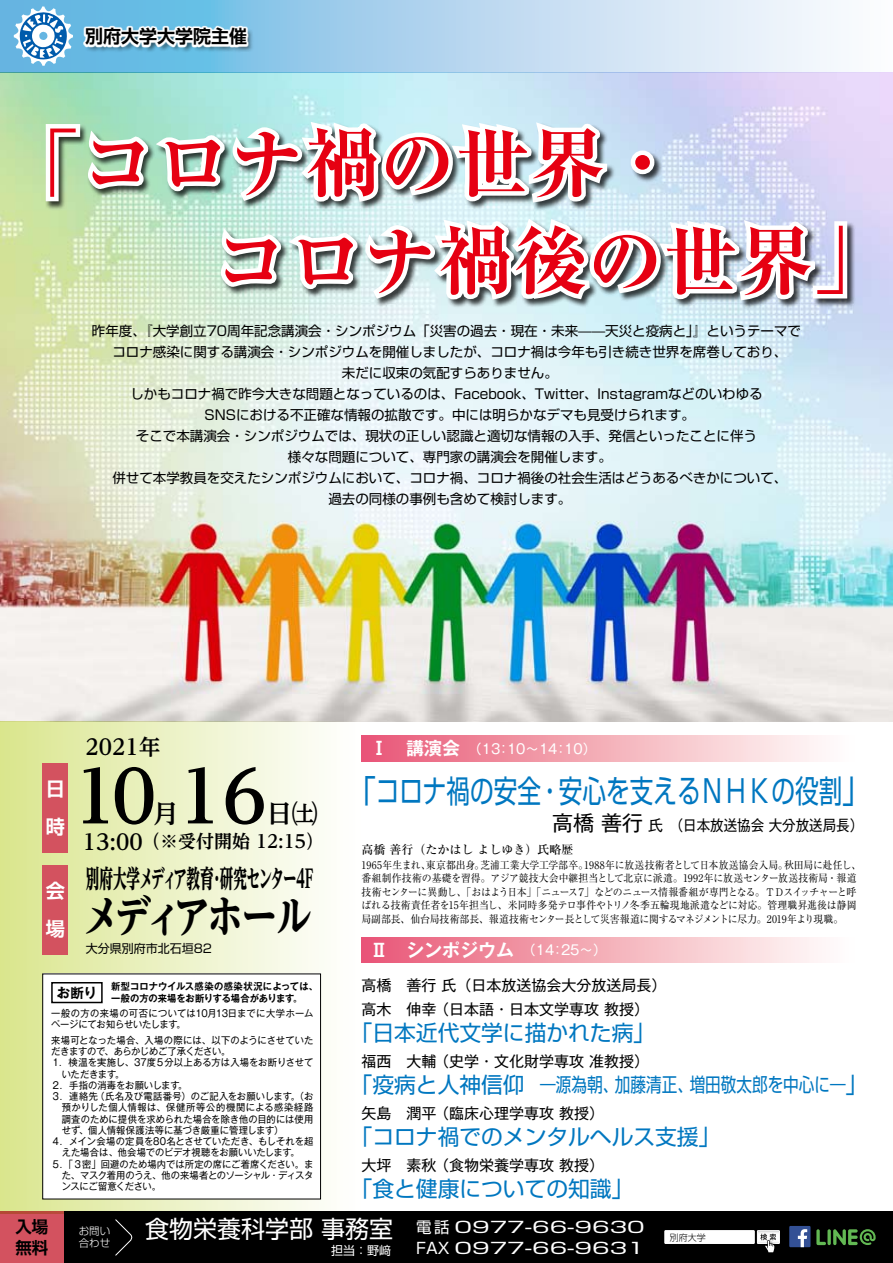
<style>
.page{position:relative;width:893px;height:1263px;background:#fff}
.page>*{position:absolute;margin:0;border:0;box-sizing:border-box;transform-origin:0 0}
.t1{font:700 expanded 75px/97.8px "Ryumin Pr 6 N";color:#e60012}
.t2{font:700 72px "UD Reimin Pr 6 N";color:#000}
.t3{font:800 45px "UD Reimin Pr 6 N";letter-spacing:-.1em;color:#000;scale:.8 1}
.t4{font:31.5px "Shin Go Pr 6 N";color:#0077c0;scale:.9 1}
.t5{font:800 25.2px "UD Reimin Pr 6 N";letter-spacing:-.08em;color:#000;scale:.54 1}
.t6{font:700 25.2px "UD Reimin Pr 6 N";color:#000}
.t7{font:24px "Shin Go Pr 6 N";color:#fff}
.t8{font:21.75px "Shin Go Pr 6 N";color:#0077c0}
.t9{font:700 21.6px "UD Reimin Pr 6 N";color:#000}
.t10{font:19.5px "Shin Go Pr 6 N";color:#0077c0;scale:.8 1}
.t11{font:700 19.2px/38.4px "Shin Go Pr 6 N De";color:#fff}
.t12{font:700 18px "UD Reimin Pr 6 N";color:#000}
.t13{font:700 18px "Gothic MB101 Pr 6 N De";color:#fff}
.t14{font:700 18px "Shin Go Pr 6 N De";color:#000}
.t15{font:700 16.5px/20.7px "Shin Go Pr 6 N De";color:#000}
.t16{font:15.45px/21px "Shin Go Pr 6 N";color:#fff}
.t17{font:15px/24px "Gothic MB101 Pr 6 N";color:#000}
.t18{font:13.5px/21px "Shin Go Pr 6 N";color:#000;text-align:center}
.t19{font:13.5px "Gothic MB101 Pr 6 N";color:#fff}
.t20{font:700 13.5px "Gothic MB101 Pr 6 N De";color:#000}
.t21{font:500 12px "Ryumin Pr 6 N";color:#000}
.t22{font:12px "Shin Go Pr 6 N";color:#000}
.t23{font:12px "Shin Go Pr 6 N";color:#fff}
.t24{font:10.5px/13.5px "Ryumin Pr 6 N";letter-spacing:-.01em;color:#000;scale:.94 1}
.t25{font:300 10.5px/12px "Shin Go Pr 6 N";color:#fff}
.t26{font:9.75px/11.2px "Gothic MB101 Pr 6 N";letter-spacing:.005em;color:#000;scale:.95 1}
.t27{font:700 9.75px/11.2px "Gothic MB101 Pr 6 N De";letter-spacing:.005em;color:#000;scale:.95 1}
.t28{font:9.75px "Gothic MB101 Pr 6 N";letter-spacing:-.03em;color:#000;scale:.95 1}
.t29{font:9.75px "Gothic MB101 Pr 6 N";letter-spacing:.04em;color:#000;scale:.95 1}
.t30{font:9.75px "Gothic MB101 Pr 6 N";letter-spacing:.07em;color:#000;scale:.95 1}
.t31{font:9.75px "Gothic MB101 Pr 6 N";letter-spacing:-.035em;color:#000;scale:.95 1}
.t32{font:300 9px "Shin Go Pr 6 N";color:#000}
.s1{font-size:21.6px}
.s2{font-family:"Gothic MB101 Pr 6 N De";font-weight:700;font-size:18px}
.s3{font-size:21px}
.s4{font-family:"Gothic MB101 Pr 6 N";font-weight:400;font-size:13.5px}
.s5{font-size:21.75px}
</style>
<div class="page">
<img style="left:0;top:72px;width:893px;height:649px">
<div style="left:21px;top:1212px;width:872px;height:51px;background:#000"></div>
<div style="left:0;top:1212px;width:64px;height:51px;background:#d3525f"></div>
<svg style="left:115px;top:1219px;width:18px;height:37px"></svg>
<svg style="left:827px;top:1229px;width:4px;height:16px"></svg>
<svg style="left:816px;top:1229px;width:10px;height:16px"></svg>
<svg style="left:833px;top:1229px;width:43px;height:16px"></svg>
<div style="left:789px;top:1226px;width:21px;height:21px;background:#335095"></div>
<svg style="left:798px;top:1229px;width:9px;height:18px"></svg>
<div style="left:665px;top:1230px;width:89px;height:13px;background:#fff"></div>
<div style="left:664px;top:1230px;width:91px;height:14px;border:1px solid #fff"></div>
<img style="left:756px;top:1231px;width:1px;height:12px">
<div style="left:757px;top:1230px;width:23px;height:14px;border:1px solid #fff"></div>
<svg style="left:757px;top:1230px;width:22px;height:23px"></svg>
<svg style="left:0;top:0;width:838px;height:72px;background:#bddcf1"></svg>
<div style="left:0;top:722px;width:362px;height:492px;background:linear-gradient(to right,#d7e18c,#feffff)"></div>
<div style="left:43px;top:974px;width:278px;height:225px;background:#fff"></div>
<div style="left:220px;top:218px;width:673px;height:162px;background:#000;opacity:.75"></div>
<svg style="left:41px;top:115px;width:811px;height:223px"></svg>
<div style="left:85px;top:27px;width:395px;height:86px;background:#000;opacity:.75"></div>
<svg style="left:83px;top:25px;width:398px;height:80px;background:#a7d9e8"></svg>
<svg style="left:14px;top:7px;width:59px;height:59px"></svg>
<div style="left:43px;top:763px;width:25px;height:89px;background:#d3525f"></div>
<div style="left:43px;top:865px;width:25px;height:90px;background:#d3525f"></div>
<div style="left:357px;top:838px;width:536px;height:161px;background:#fff"></div>
<div style="left:51px;top:982px;width:52px;height:21px;border:2px solid #000"></div>
<svg style="left:358px;top:756px;width:460px;height:399px"></svg>
<svg style="left:353px;top:1164px;width:9px;height:46px"></svg>
<div style="left:362px;top:736px;width:494px;height:25px;background:linear-gradient(to right,#e95976,#fff)"></div>
<div style="left:362px;top:937px;width:494px;height:26px;background:linear-gradient(to right,#e95976,#fff)"></div>
<h3 class="t14" style="left:85px;top:21px;width:163px">別府大学大学院主催</h3>
<h1 class="t1" style="left:213px;top:111px;width:676px;text-indent:-208px">「コロナ禍の世界・<br>コロナ禍後の世界」</h1>
<p class="t18" style="left:92px;top:319px;width:710px">昨年度、『大学創立70周年記念講演会・シンポジウム「災害の過去・現在・未来——天災と疫病と」』というテーマでコロナ感染に関する講演会・シンポジウムを開催しましたが、コロナ禍は今年も引き続き世界を席巻しており、<br>未だに収束の気配すらありません。<br>しかもコロナ禍で昨今大きな問題となっているのは、Facebook、Twitter、Instagramなどのいわゆる<br>SNSにおける不正確な情報の拡散です。中には明らかなデマも見受けられます。<br>そこで本講演会・シンポジウムでは、現状の正しい認識と適切な情報の入手、発信といったことに伴う<br>様々な問題について、専門家の講演会を開催します。<br>併せて本学教員を交えたシンポジウムにおいて、コロナ禍、コロナ禍後の社会生活はどうあるべきかについて、<br>過去の同様の事例も含めて検討します。</p>
<h3 class="t11" style="left:46px;top:768px;width:20px">日時</h3>
<h3 class="t9" style="left:86px;top:729px;width:76px">2021年</h3>
<h2 class="t2" style="left:73px;top:737px;width:195px">10 16</h2>
<h3 class="t6" style="left:153px;top:793px;width:27px">月</h3>
<h3 class="t6" style="left:267px;top:793px;width:52px">日㈯</h3>
<h3 class="t12" style="left:83px;top:827px;width:242px"><span class="s1">13:00</span>（※受付開始 12:15）</h3>
<h3 class="t5" style="left:46px;top:857px;width:497px"><sub>会</sub> 別府大学メディア教育・研究センター４F</h3>
<h3 class="t11" style="left:46px;top:909px;width:20px">場</h3>
<p class="t22" style="left:86px;top:939px;width:128px">大分県別府市北石垣82</p>
<h3 class="t3" style="left:83px;top:878px;width:287px">メディアホール</h3>
<p class="t27" style="left:111px;top:980px;width:219px">新型コロナウイルス感染の感染状況によっては、一般の方の来場をお断りする場合があります。</p>
<p class="t26" style="left:51px;top:1007px;width:278px">一般の方の来場の可否については10月13日までに大学ホームページにてお知らせいたします。</p>
<p class="t26" style="left:51px;top:1034px;width:278px">来場可となった場合、入場の際には、以下のようにさせていた</p>
<p class="t31" style="left:51px;top:1043px;width:190px">だきますので、あらかじめご了承ください。</p>
<p class="t26" style="left:51px;top:1056px;width:278px">１．検温を実施し、37度５分以上ある方は入場をお断りさせて</p>
<p class="t26" style="left:62px;top:1067px;width:67px">いただきます。</p>
<p class="t26" style="left:51px;top:1079px;width:145px">２．手指の消毒をお願いします。</p>
<p class="t29" style="left:51px;top:1088px;width:278px">３．連絡先（氏名及び電話番号）のご記入をお願いします。（お</p>
<p class="t30" style="left:62px;top:1099px;width:266px">預かりした個人情報は、保健所等公的機関による感染経路</p>
<p class="t26" style="left:62px;top:1112px;width:266px">調査のために提供を求められた場合を除き他の目的には使用</p>
<p class="t26" style="left:62px;top:1124px;width:235px">せず、個人情報保護法等に基づき厳重に管理します）</p>
<p class="t26" style="left:51px;top:1135px;width:278px">４．メイン会場の定員を80名とさせていただき、もしそれを超</p>
<p class="t26" style="left:62px;top:1146px;width:252px">えた場合は、他会場でのビデオ視聴をお願いいたします。</p>
<p class="t26" style="left:51px;top:1157px;width:277px">５．「３密」回避のため場内では所定の席にご着席ください。ま</p>
<p class="t28" style="left:62px;top:1167px;width:266px">た、マスク着用のうえ、他の来場者とのソーシャル・ディスタ</p>
<p class="t28" style="left:62px;top:1178px;width:106px">ンスにご留意ください。</p>
<p class="t20" style="left:57px;top:981px;width:41px">お断り</p>
<p class="t19" style="left:370px;top:737px;width:228px"><span class="s2">Ⅰ　講演会</span> （13：10～14：10）</p>
<h3 class="t4" style="left:347px;top:765px;width:583px">「コロナ禍の安全・安心を支えるＮＨＫの役割」</h3>
<p class="t17" style="left:552px;top:812px;width:313px"><span class="s3">高橋 善行</span> 氏　（日本放送協会 大分放送局長）</p>
<p class="t21" style="left:362px;top:839px;width:213px">高橋 善行（たかはし よしゆき）氏略歴</p>
<p class="t24" style="left:362px;top:857px;width:533px">1965年生まれ、東京都出身。芝浦工業大学工学部卒。1988年に放送技術者として日本放送協会入局。秋田局に赴任し、番組制作技術の基礎を習得。アジア競技大会中継担当として北京に派遣。1992年に放送センター放送技術局・報道技術センターに異動し、「おはよう日本」「ニュース７」などのニュース情報番組が専門となる。ＴＤスイッチャーと呼ばれる技術責任者を15年担当し、米同時多発テロ事件やトリノ冬季五輪現地派遣などに対応。管理職昇進後は静岡局副部長、仙台局技術部長、報道技術センター長として災害報道に関するマネジメントに尽力。2019年より現職。</p>
<h3 class="t13" style="left:370px;top:935px;width:238px">Ⅱ　シンポジウム <span class="s4">（14：25～）</span></h3>
<p class="t17" style="left:362px;top:972px;width:306px">高橋　善行 氏（日本放送協会大分放送局長）高木　伸幸 （日本語・日本文学専攻 教授）</p>
<h3 class="t8" style="left:351px;top:1014px;width:306px">「日本近代文学に描かれた病」</h3>
<p class="t17" style="left:362px;top:1048px;width:289px">福西　大輔 （史学・文化財学専攻 准教授）</p>
<h3 class="t10" style="left:351px;top:1068px;width:647px"><span class="s5">「疫病と人神信仰</span>　―源為朝、加藤清正、増田敬太郎を中心に―<span class="s5">」</span></h3>
<p class="t17" style="left:362px;top:1100px;width:244px">矢島　潤平 （臨床心理学専攻 教授）</p>
<h3 class="t8" style="left:351px;top:1118px;width:382px">「コロナ禍でのメンタルヘルス支援」　</h3>
<p class="t17" style="left:362px;top:1152px;width:244px">大坪　素秋 （食物栄養学専攻 教授）</p>
<h3 class="t8" style="left:351px;top:1170px;width:284px">「食と健康についての知識」</h3>
<h3 class="t7" style="left:145px;top:1209px;width:249px">食物栄養科学部 事務室</h3>
<p class="t15" style="left:15px;top:1216px;width:34px">入場無料</p>
<p class="t16" style="left:416px;top:1215px;width:230px">電話 0977-66-9630<br>FAX 0977-66-9631</p>
<p class="t25" style="left:79px;top:1224px;width:33px">お問い合わせ</p>
<p class="t32" style="left:670px;top:1230px;width:37px">別府大学</p>
<p class="t23" style="left:331px;top:1240px;width:61px">担当：野﨑</p>
</div>
